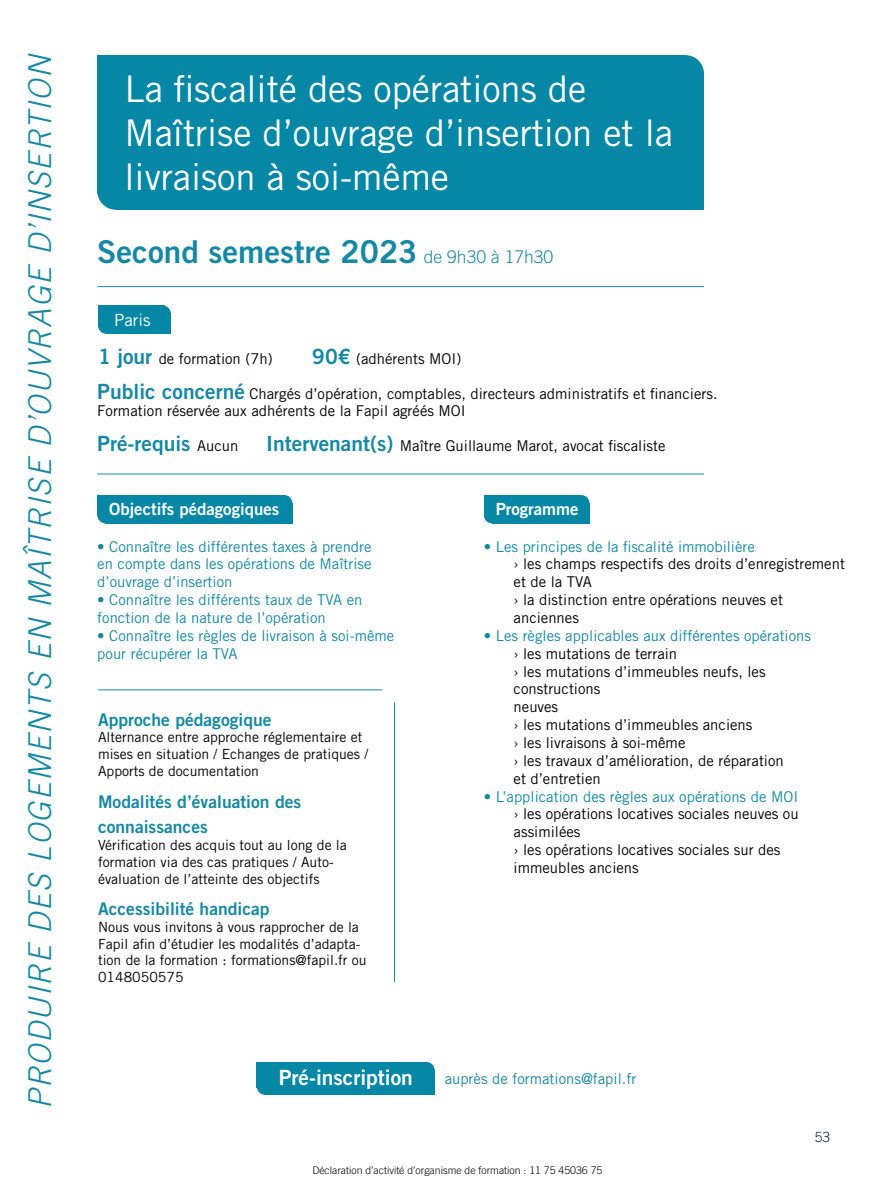
<style>
.page{position:relative;width:893px;height:1191px;background:#fff}
.page>*{position:absolute;margin:0;border:0;box-sizing:border-box;transform-origin:0 0}
.t1{font:36.75px/44.1px "Trade Gothic LT Std";color:#fff}
.t2{font:italic 300 31.5px "Trade Gothic LT Std";color:#1688a4}
.t3{font:31.5px "Trade Gothic LT Std Bd 2";color:#1688a4}
.t4{font:21px "Trade Gothic LT Std Bd 2";color:#1688a4}
.t5{font:21px "Trade Gothic LT Std Bd 2";color:#fff}
.t6{font:17.5px/25.2px "Trade Gothic LT Std Bd 2";color:#1688a4}
.t7{font:16.8px "Trade Gothic LT Std Bd 2";color:#fff}
.t8{font:16.8px "Trade Gothic LT Std";color:#fff}
.t9{font:14.88px/17.8px "Trade Gothic LT Std";color:#000}
.t10{font:14.88px/17.8px "Trade Gothic LT Std";color:#1688a4}
.t11{font:14.88px "Trade Gothic LT Std";color:#1a87a2}
.t12{font:14px/16.8px "Trade Gothic LT Std";color:#000}
.t13{font:300 14px "Trade Gothic LT Std";color:#16243b}
.t14{font:300 10.5px "Trade Gothic LT Std";color:#000}
.s1{font-family:"Trade Gothic LT Std";font-weight:300;font-size:17.5px}
.s2{font-family:"Trade Gothic LT Std Bd 2";font-size:21px;color:#1688a4}
.s3{font-family:"Trade Gothic LT Std";font-size:14.88px;color:#000}
</style>
<div class="page">
<div style="left:115px;top:73px;width:589px;height:137px;background:#0587a5"></div>
<div style="left:668px;top:55px;width:36px;height:38px;background:#0587a5;border-radius:50%"></div>
<div style="left:97px;top:172px;width:37px;height:38px;background:#0587a5;border-radius:50%"></div>
<div style="left:97px;top:55px;width:589px;height:138px;background:#0587a5"></div>
<div style="left:105px;top:503px;width:187px;height:20px;background:#0587a5"></div>
<div style="left:277px;top:495px;width:15px;height:16px;background:#0587a5;border-radius:50%"></div>
<div style="left:97px;top:507px;width:16px;height:16px;background:#0587a5;border-radius:50%"></div>
<div style="left:97px;top:495px;width:188px;height:20px;background:#0587a5"></div>
<div style="left:492px;top:503px;width:97px;height:20px;background:#0587a5"></div>
<div style="left:574px;top:495px;width:15px;height:16px;background:#0587a5;border-radius:50%"></div>
<div style="left:484px;top:507px;width:16px;height:16px;background:#0587a5;border-radius:50%"></div>
<div style="left:484px;top:495px;width:98px;height:20px;background:#0587a5"></div>
<hr style="left:97px;top:286px;width:607px;height:1px;background:#1688a4">
<hr style="left:97px;top:473px;width:607px;height:1px;background:#1688a4">
<hr style="left:98px;top:689px;width:284px;height:1px;background:#1688a4">
<hr style="left:394px;top:702px;width:1px;height:280px;background:#1688a4">
<div style="left:106px;top:313px;width:65px;height:21px;background:#0587a5"></div>
<div style="left:155px;top:305px;width:16px;height:17px;background:#0587a5;border-radius:50%"></div>
<div style="left:98px;top:317px;width:16px;height:17px;background:#0587a5;border-radius:50%"></div>
<div style="left:98px;top:305px;width:66px;height:21px;background:#0587a5"></div>
<div style="left:257px;top:1078px;width:15px;height:16px;background:#0587a5;border-radius:50%"></div>
<div style="left:265px;top:1070px;width:170px;height:24px;background:#0587a5"></div>
<div style="left:419px;top:1062px;width:16px;height:16px;background:#0587a5;border-radius:50%"></div>
<div style="left:257px;top:1062px;width:170px;height:25px;background:#0587a5"></div>
<p class="t2" style="left:21px;top:1109px;width:1057px;rotate:-90deg">PRODUIRE DES LOGEMENTS EN MAÎTRISE D’OUVRAGE D’INSERTION</p>
<p class="t1" style="left:124px;top:67px;width:550px">La fiscalité des opérations de<br>Maîtrise d’ouvrage d’insertion et la livraison à soi-même</p>
<p class="t3" style="left:97px;top:232px;width:457px">Second semestre 2023 <span class="s1">de 9h30 à 17h30</span></p>
<p class="t8" style="left:114px;top:309px;width:38px">Paris</p>
<p class="t9" style="left:98px;top:349px;width:176px"><span class="s2">1 jour</span> de formation (7h)</p>
<p class="t9" style="left:97px;top:384px;width:622px"><span class="s2">Public concerné</span> Chargés d’opération, comptables, directeurs administratifs et financiers.<br>Formation réservée aux adhérents de la Fapil agréés MOI</p>
<p class="t9" style="left:312px;top:349px;width:151px"><span class="s2">90€</span> (adhérents MOI)</p>
<p class="t4" style="left:97px;top:430px;width:143px">Pré-requis <span class="s3">Aucun</span></p>
<p class="t9" style="left:266px;top:436px;width:401px"><span class="s2">Intervenant(s)</span> Maître Guillaume Marot, avocat fiscaliste</p>
<p class="t7" style="left:109px;top:499px;width:172px">Objectifs pédagogiques</p>
<p class="t10" style="left:97px;top:537px;width:276px;text-align:justify">• Connaître les différentes taxes à prendre en compte dans les opérations de Maîtrise d’ouvrage d’insertion</p>
<p class="t10" style="left:97px;top:590px;width:267px">• Connaître les différents taux de TVA en fonction de la nature de l’opération</p>
<p class="t10" style="left:97px;top:626px;width:299px">• Connaître les règles de livraison à soi-même pour récupérer la TVA</p>
<p class="t6" style="left:98px;top:706px;width:175px">Approche pédagogique</p>
<p class="t12" style="left:98px;top:729px;width:272px">Alternance entre approche réglementaire et mises en situation / Echanges de pratiques /<br>Apports de documentation</p>
<p class="t6" style="left:98px;top:789px;width:205px">Modalités d’évaluation des connaissances</p>
<p class="t12" style="left:98px;top:836px;width:250px">Vérification des acquis tout au long de la formation via des cas pratiques / Auto&shy;évaluation de l’atteinte des objectifs</p>
<p class="t6" style="left:98px;top:896px;width:173px">Accessibilité handicap</p>
<p class="t12" style="left:98px;top:918px;width:270px">Nous vous invitons à vous rapprocher de la Fapil afin d’étudier les modalités d’adapta&shy;tion de la formation : formations@fapil.fr ou 0148050575</p>
<p class="t7" style="left:496px;top:499px;width:84px">Programme</p>
<p class="t10" style="left:484px;top:537px;width:273px">• Les principes de la fiscalité immobilière</p>
<p class="t9" style="left:514px;top:555px;width:333px">› les champs respectifs des droits d’enregistrement et de la TVA</p>
<p class="t9" style="left:514px;top:590px;width:271px">› la distinction entre opérations neuves et anciennes</p>
<p class="t10" style="left:484px;top:626px;width:329px">• Les règles applicables aux différentes opérations</p>
<p class="t9" style="left:514px;top:644px;width:165px">› les mutations de terrain</p>
<p class="t9" style="left:514px;top:662px;width:253px">› les mutations d’immeubles neufs, les constructions</p>
<p class="t9" style="left:514px;top:698px;width:46px">neuves</p>
<p class="t9" style="left:514px;top:715px;width:240px">› les mutations d’immeubles anciens</p>
<p class="t9" style="left:514px;top:733px;width:173px">› les livraisons à soi-même</p>
<p class="t9" style="left:514px;top:751px;width:272px">› les travaux d’amélioration, de réparation</p>
<p class="t9" style="left:514px;top:769px;width:89px">et d’entretien</p>
<p class="t10" style="left:484px;top:787px;width:316px">• L’application des règles aux opérations de MOI</p>
<p class="t9" style="left:514px;top:805px;width:287px">› les opérations locatives sociales neuves ou</p>
<p class="t9" style="left:514px;top:823px;width:68px">assimilées</p>
<p class="t9" style="left:514px;top:840px;width:268px">› les opérations locatives sociales sur des immeubles anciens</p>
<p class="t5" style="left:279px;top:1064px;width:136px">Pré-inscription</p>
<p class="t11" style="left:445px;top:1069px;width:193px">auprès de formations@fapil.fr</p>
<p class="t14" style="left:312px;top:1163px;width:291px">Déclaration d’activité d’organisme de formation : 11 75 45036 75</p>
<p class="t13" style="left:815px;top:1128px;width:17px">53</p>
</div>
